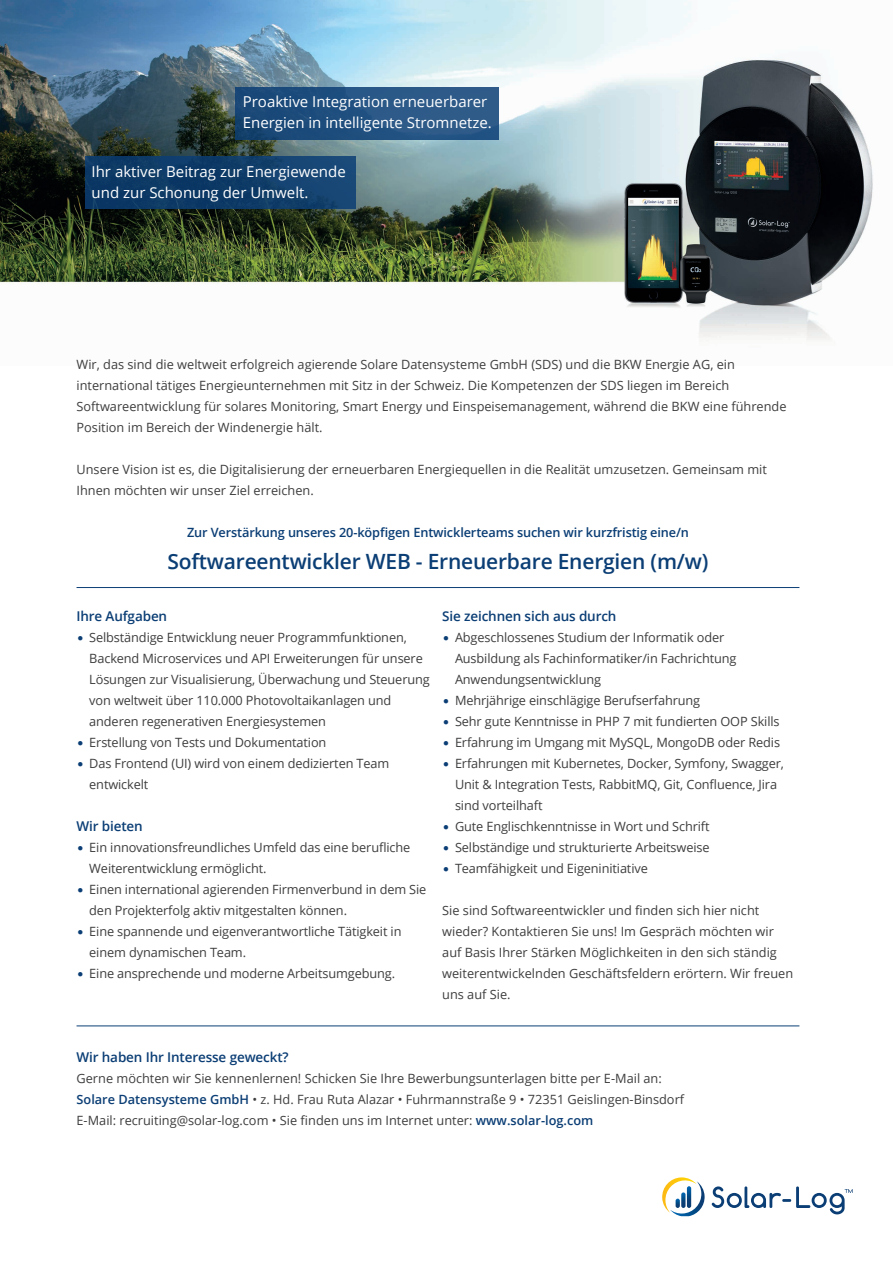
<style>
.page{position:relative;width:893px;height:1263px;background:#fff}
.page>*{position:absolute;margin:0;border:0;box-sizing:border-box;transform-origin:0 0}
.t1{font:600 21px "Open Sans";letter-spacing:-.01em;color:#0b3e75}
.t2{font:15px/21px "Open Sans";color:#fff}
.t3{font:600 13.5px "Open Sans";letter-spacing:-.01em;color:#0b3e75}
.t4{font:12.75px/21px "Open Sans";letter-spacing:-.01em;color:#3e3e3f}
.t5{font:600 12.75px "Open Sans";letter-spacing:-.01em;color:#0b3e75}
.s1{font-family:"Gotham";font-size:16.5px;color:#0b3e75}
.s2{font-weight:600;color:#0b3e75}
</style>
<div class="page">
<img style="left:0;top:0;width:873px;height:340px">
<svg style="left:235px;top:87px;width:264px;height:52px;background:#235181"></svg>
<div style="left:85px;top:156px;width:270px;height:52px;background:linear-gradient(to right,#093461,#164573)"></div>
<hr style="left:77px;top:587px;width:722px;height:1px;background:#0b3e75">
<hr style="left:77px;top:1025px;width:722px;height:1px;background:#0b3e75">
<svg style="left:712px;top:1186px;width:141px;height:28px"></svg>
<svg style="left:662px;top:1177px;width:43px;height:39px"></svg>
<p class="t2" style="left:243px;top:91px;width:251px">Proaktive Integration erneuerbarer<br>Energien in intelligente Stromnetze.</p>
<p class="t2" style="left:92px;top:161px;width:256px">Ihr aktiver Beitrag zur Energiewende und zur Schonung der Umwelt.</p>
<p class="t4" style="left:77px;top:354px;width:711px">Wir, das sind die weltweit erfolgreich agierende Solare Datensysteme GmbH (SDS) und die BKW Energie AG, ein international tätiges Energieunternehmen mit Sitz in der Schweiz. Die Kompetenzen der SDS liegen im Bereich Softwareentwicklung für solares Monitoring, Smart Energy und Einspeisemanagement, während die BKW eine führende Position im Bereich der Windenergie hält.</p>
<p class="t4" style="left:77px;top:459px;width:692px">Unsere Vision ist es, die Digitalisierung der erneuerbaren Energiequellen in die Realität umzusetzen. Gemeinsam mit<br>Ihnen möchten wir unser Ziel erreichen.</p>
<p class="t5" style="left:187px;top:524px;width:503px">Zur Verstärkung unseres 20-köpfigen Entwicklerteams suchen wir kurzfristig eine/n</p>
<h1 class="t1" style="left:168px;top:547px;width:542px">Softwareentwickler WEB - Erneuerbare Energien (m/w)</h1>
<p class="t3" style="left:77px;top:607px;width:92px">Ihre Aufgaben</p>
<p class="t4" style="left:89px;top:627px;width:342px;text-indent:-13px"><span class="s1">•</span> Selbständige Entwicklung neuer Programmfunktionen, Backend Microservices und API Erweiterungen für unsere Lösungen zur Visualisierung, Überwachung und Steuerung von weltweit über 110.000 Photovoltaikanlagen und anderen regenerativen Energiesystemen</p>
<p class="t4" style="left:77px;top:732px;width:251px"><span class="s1">•</span> Erstellung von Tests und Dokumentation</p>
<p class="t4" style="left:89px;top:753px;width:302px;text-indent:-13px"><span class="s1">•</span> Das Frontend (UI) wird von einem dedizierten Team entwickelt</p>
<p class="t3" style="left:77px;top:817px;width:68px">Wir bieten</p>
<p class="t4" style="left:89px;top:837px;width:323px;text-indent:-13px"><span class="s1">•</span> Ein innovationsfreundliches Umfeld das eine berufliche<br>Weiterentwicklung ermöglicht.</p>
<p class="t4" style="left:89px;top:879px;width:339px;text-indent:-13px"><span class="s1">•</span> Einen international agierenden Firmenverbund in dem Sie den Projekterfolg aktiv mitgestalten können.</p>
<p class="t4" style="left:89px;top:921px;width:314px;text-indent:-13px"><span class="s1">•</span> Eine spannende und eigenverantwortliche Tätigkeit in einem dynamischen Team.</p>
<p class="t4" style="left:77px;top:963px;width:320px"><span class="s1">•</span> Eine ansprechende und moderne Arbeitsumgebung.</p>
<p class="t3" style="left:442px;top:607px;width:176px">Sie zeichnen sich aus durch</p>
<p class="t4" style="left:455px;top:627px;width:283px;text-indent:-13px"><span class="s1">•</span> Abgeschlossenes Studium der Informatik oder<br>Ausbildung als Fachinformatiker/in Fachrichtung<br>Anwendungsentwicklung</p>
<p class="t4" style="left:442px;top:690px;width:259px"><span class="s1">•</span> Mehrjährige einschlägige Berufserfahrung</p>
<p class="t4" style="left:442px;top:711px;width:339px"><span class="s1">•</span> Sehr gute Kenntnisse in PHP 7 mit fundierten OOP Skills</p>
<p class="t4" style="left:442px;top:732px;width:339px"><span class="s1">•</span> Erfahrung im Umgang mit MySQL, MongoDB oder Redis</p>
<p class="t4" style="left:455px;top:753px;width:330px;text-indent:-13px"><span class="s1">•</span> Erfahrungen mit Kubernetes, Docker, Symfony, Swagger,<br>Unit &amp; Integration Tests, RabbitMQ, Git, Confluence, Jira sind vorteilhaft</p>
<p class="t4" style="left:442px;top:816px;width:269px"><span class="s1">•</span> Gute Englischkenntnisse in Wort und Schrift</p>
<p class="t4" style="left:442px;top:837px;width:269px"><span class="s1">•</span> Selbständige und strukturierte Arbeitsweise</p>
<p class="t4" style="left:442px;top:858px;width:207px"><span class="s1">•</span> Teamfähigkeit und Eigeninitiative</p>
<p class="t4" style="left:442px;top:900px;width:352px">Sie sind Softwareentwickler und finden sich hier nicht wieder? Kontaktieren Sie uns! Im Gespräch möchten wir auf Basis Ihrer Stärken Möglichkeiten in den sich ständig weiterentwickelnden Geschäftsfeldern erörtern. Wir freuen uns auf Sie.</p>
<p class="t3" style="left:77px;top:1048px;width:214px">Wir haben Ihr Interesse geweckt?</p>
<p class="t4" style="left:77px;top:1068px;width:609px">Gerne möchten wir Sie kennenlernen! Schicken Sie Ihre Bewerbungsunterlagen bitte per E-Mail an:<br><span class="s2">Solare Datensysteme GmbH</span> • z. Hd. Frau Ruta Alazar • Fuhrmannstraße 9 • 72351 Geislingen-Binsdorf<br>E-Mail: recruiting@solar-log.com • Sie finden uns im Internet unter: <span class="s2">www.solar-log.com</span></p>
</div>
